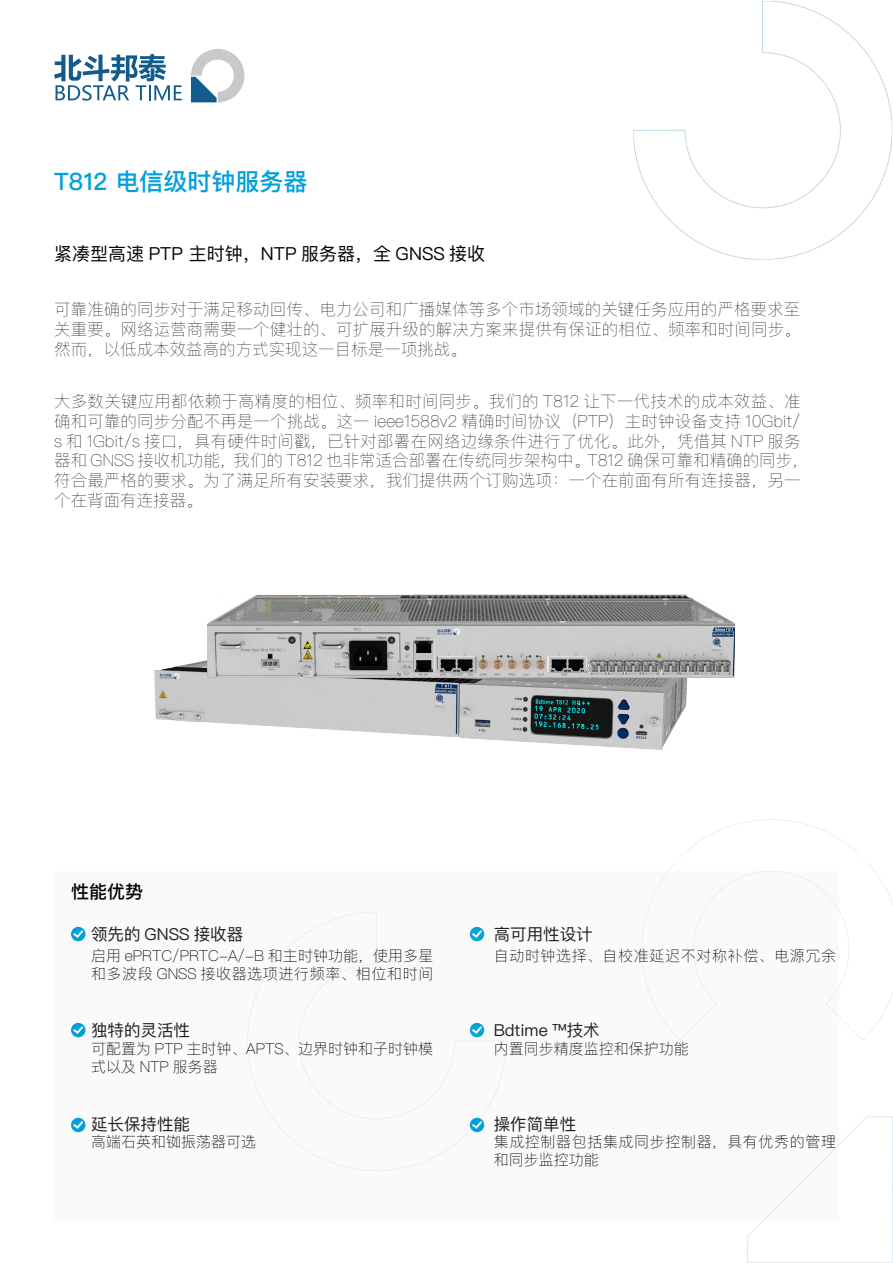
<style>
.page{position:relative;width:893px;height:1263px;background:#fff}
.page>*{position:absolute;margin:0;border:0;box-sizing:border-box;transform-origin:0 0}
.t1{font:500 24px "Ping Fang SC";color:#00a0dc}
.t2{font:18px "Ping Fang SC";color:#030303}
.t3{font:500 18px "Ping Fang SC";color:#030303}
.t4{font:200 16.5px/19.8px "Ping Fang SC";letter-spacing:.005em;color:#000;text-align:justify}
.t5{font:16.5px "Ping Fang SC";color:#231f20}
.t6{font:100 15px/18px "Ping Fang SC";color:#000}
.t7{font:100 15px/18px "Ping Fang SC";letter-spacing:.04em;color:#000}
.t8{font:100 15px "Ping Fang SC";letter-spacing:.045em;color:#000}
</style>
<div class="page">
<svg style="left:667px;top:819px;width:226px;height:221px"></svg>
<div style="left:54px;top:872px;width:785px;height:349px;background:#fafafa"></div>
<svg style="left:747px;top:1116px;width:146px;height:147px"></svg>
<svg style="left:54px;top:54px;width:128px;height:47px"></svg>
<svg style="left:191px;top:49px;width:53px;height:53px"></svg>
<svg style="left:633px;top:1px;width:259px;height:259px"></svg>
<div style="left:71px;top:927px;width:14px;height:14px;background:#00a0dc;border-radius:50%"></div>
<svg style="left:73px;top:930px;width:10px;height:8px"></svg>
<div style="left:71px;top:1023px;width:14px;height:14px;background:#00a0dc;border-radius:50%"></div>
<svg style="left:73px;top:1026px;width:10px;height:8px"></svg>
<div style="left:71px;top:1118px;width:14px;height:14px;background:#00a0dc;border-radius:50%"></div>
<svg style="left:73px;top:1121px;width:10px;height:8px"></svg>
<div style="left:470px;top:927px;width:14px;height:14px;background:#08a2d9;border-radius:50%"></div>
<svg style="left:472px;top:930px;width:10px;height:8px"></svg>
<div style="left:470px;top:1023px;width:14px;height:14px;background:#08a2d9;border-radius:50%"></div>
<svg style="left:472px;top:1026px;width:10px;height:8px"></svg>
<div style="left:470px;top:1118px;width:14px;height:14px;background:#00a0dc;border-radius:50%"></div>
<svg style="left:472px;top:1121px;width:10px;height:8px"></svg>
<img style="left:154px;top:647px;width:533px;height:102px">
<img style="left:208px;top:595px;width:526px;height:83px">
<p class="t1" style="left:54px;top:166px;width:255px">T812 电信级时钟服务器</p>
<p class="t2" style="left:54px;top:243px;width:433px">紧凑型高速 PTP 主时钟，NTP 服务器，全 GNSS 接收</p>
<p class="t4" style="left:54px;top:299px;width:748px">可靠准确的同步对于满足移动回传、电力公司和广播媒体等多个市场领域的关键任务应用的严格要求至关重要。网络运营商需要一个健壮的、可扩展升级的解决方案来提供有保证的相位、频率和时间同步。然而，以低成本效益高的方式实现这一目标是一项挑战。</p>
<p class="t4" style="left:54px;top:391px;width:756px;text-align:left">大多数关键应用都依赖于高精度的相位、频率和时间同步。我们的 T812 让下一代技术的成本效益、准确和可靠的同步分配不再是一个挑战。这一 ieee1588v2 精确时间协议（PTP）主时钟设备支持 10Gbit/ s 和 1Gbit/s 接口，具有硬件时间戳，已针对部署在网络边缘条件进行了优化。此外，凭借其 NTP 服务器和 GNSS 接收机功能，我们的 T812 也非常适合部署在传统同步架构中。T812 确保可靠和精确的同步，符合最严格的要求。为了满足所有安装要求，我们提供两个订购选项：一个在前面有所有连接器，另一个在背面有连接器。</p>
<p class="t3" style="left:71px;top:880px;width:73px">性能优势</p>
<p class="t5" style="left:91px;top:924px;width:154px">领先的 GNSS 接收器</p>
<p class="t6" style="left:91px;top:946px;width:344px">启用 ePRTC/PRTC-A/-B 和主时钟功能，使用多星和多波段 GNSS 接收器选项进行频率、相位和时间</p>
<p class="t5" style="left:91px;top:1020px;width:100px">独特的灵活性</p>
<p class="t6" style="left:91px;top:1040px;width:344px">可配置为 PTP 主时钟、APTS、边界时钟和子时钟模式以及 NTP 服务器</p>
<p class="t5" style="left:91px;top:1113px;width:100px">延长保持性能</p>
<p class="t6" style="left:91px;top:1132px;width:167px">高端石英和铷振荡器可选</p>
<p class="t5" style="left:494px;top:924px;width:100px">高可用性设计</p>
<p class="t8" style="left:494px;top:946px;width:344px">自动时钟选择、自校准延迟不对称补偿、电源冗余</p>
<p class="t5" style="left:494px;top:1020px;width:108px">Bdtime ™技术</p>
<p class="t6" style="left:494px;top:1040px;width:196px">内置同步精度监控和保护功能</p>
<p class="t5" style="left:494px;top:1113px;width:84px">操作简单性</p>
<p class="t7" style="left:494px;top:1132px;width:344px">集成控制器包括集成同步控制器，具有优秀的管理和同步监控功能</p>
</div>
